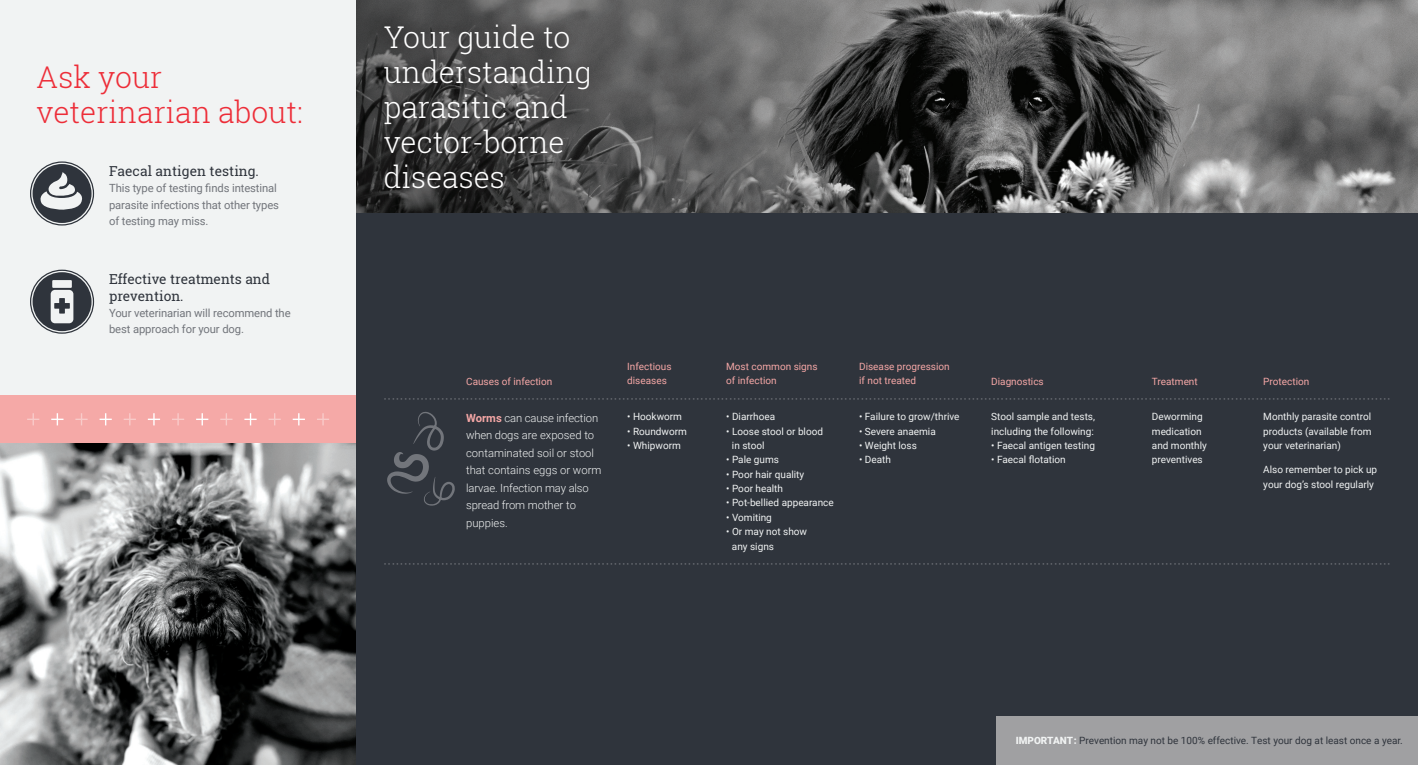
<style>
.page{position:relative;width:1418px;height:765px;background:#fff}
.page>*{position:absolute;margin:0;border:0;box-sizing:border-box;transform-origin:0 0}
.t1{font:300 30px/35px "Roboto Slab";color:#fff}
.t2{font:300 30px "Roboto Slab";color:#ed2d38}
.t3{font:13.75px/16.2px "Roboto Slab";color:#2f343c}
.t4{font:11.25px/16.2px "Roboto";letter-spacing:-.01em;color:#72757b}
.t5{font:300 11.25px/17.5px "Roboto";color:#f1f3f3}
.t6{font:10px/14.4px "Roboto";color:#f1f3f3}
.t7{font:10px/13.8px "Roboto";color:#f5a7a6}
.t8{font:10px "Roboto";color:#2f343c}
.t9{font:100 8.75px "Roboto";color:#72757b}
.s1{font-weight:700;color:#f5a7a6}
.s2{font-weight:900;color:#f1f3f3}
</style>
<div class="page">
<div style="left:0;top:0;width:367px;height:503px;background:#f1f3f3"></div>
<div style="left:30px;top:161px;width:64px;height:65px;border:1px solid #2f343c;border-radius:50%"></div>
<svg style="left:33px;top:164px;width:59px;height:59px"></svg>
<div style="left:30px;top:270px;width:64px;height:64px;border:1px solid #2f343c;border-radius:50%"></div>
<svg style="left:33px;top:272px;width:59px;height:59px"></svg>
<div style="left:0;top:395px;width:367px;height:49px;background:#f5a9a7"></div>
<img style="left:0;top:444px;width:356px;height:321px">
<svg style="left:27px;top:413px;width:12px;height:12px"></svg>
<svg style="left:51px;top:413px;width:12px;height:12px"></svg>
<svg style="left:75px;top:413px;width:13px;height:12px"></svg>
<svg style="left:100px;top:413px;width:12px;height:12px"></svg>
<svg style="left:124px;top:413px;width:12px;height:12px"></svg>
<svg style="left:148px;top:413px;width:12px;height:12px"></svg>
<svg style="left:172px;top:413px;width:12px;height:12px"></svg>
<svg style="left:196px;top:413px;width:12px;height:12px"></svg>
<svg style="left:220px;top:413px;width:12px;height:12px"></svg>
<svg style="left:244px;top:413px;width:13px;height:12px"></svg>
<svg style="left:293px;top:413px;width:12px;height:12px"></svg>
<svg style="left:268px;top:413px;width:13px;height:12px"></svg>
<svg style="left:317px;top:413px;width:12px;height:12px"></svg>
<div style="left:356px;top:212px;width:1062px;height:553px;background:#2f343c"></div>
<img style="left:356px;top:0;width:1062px;height:212px">
<svg style="left:367px;top:7px;width:241px;height:200px;background:#444"></svg>
<svg style="left:387px;top:412px;width:68px;height:94px"></svg>
<div style="left:996px;top:716px;width:422px;height:49px;background:#a0a0a2"></div>
<p class="t2" style="left:37px;top:56px;width:127px">Ask your</p>
<p class="t2" style="left:37px;top:91px;width:268px">veterinarian about:</p>
<p class="t3" style="left:109px;top:163px;width:151px">Faecal antigen testing.</p>
<p class="t4" style="left:109px;top:180px;width:171px">This type of testing finds intestinal parasite infections that other types of testing may miss.</p>
<p class="t3" style="left:109px;top:271px;width:162px">Effective treatments and prevention.</p>
<p class="t4" style="left:109px;top:304px;width:183px">Your veterinarian will recommend the</p>
<p class="t4" style="left:109px;top:320px;width:136px">best approach for your dog.</p>
<p class="t1" style="left:384px;top:19px;width:209px">Your guide to understanding parasitic and vector-borne diseases</p>
<p class="t7" style="left:466px;top:375px;width:88px">Causes of infection</p>
<p class="t7" style="left:627px;top:360px;width:46px">Infectious</p>
<p class="t7" style="left:627px;top:373px;width:41px">diseases</p>
<p class="t7" style="left:726px;top:360px;width:93px">Most common signs of infection</p>
<p class="t7" style="left:859px;top:360px;width:92px">Disease progression if not treated</p>
<p class="t7" style="left:991px;top:375px;width:54px">Diagnostics</p>
<p class="t7" style="left:1152px;top:375px;width:47px">Treatment</p>
<p class="t7" style="left:1263px;top:375px;width:48px">Protection</p>
<p class="t9" style="left:384px;top:393px;width:1008px">•••••••••••••••••••••••••••••••••••••••••••••••••••••••••••••••••••••••••••••••••••••••••••••••••••••••••••••••••••••••••••••••••••••••••••••••••••••••••••••••••••••••••••••••••••••••••••••••••••••••••••••••••••••••••••••••••••••••••••••••••••••</p>
<p class="t5" style="left:466px;top:408px;width:137px"><span class="s1">Worms</span> can cause infection when dogs are exposed to contaminated soil or stool that contains eggs or worm larvae. Infection may also spread from mother to puppies.</p>
<p class="t6" style="left:627px;top:409px;width:56px">• Hookworm</p>
<p class="t6" style="left:627px;top:423px;width:61px">• Roundworm</p>
<p class="t6" style="left:627px;top:438px;width:55px">• Whipworm</p>
<p class="t6" style="left:726px;top:409px;width:50px">• Diarrhoea</p>
<p class="t6" style="left:732px;top:423px;width:93px;text-indent:-6px">• Loose stool or blood in stool</p>
<p class="t6" style="left:726px;top:452px;width:54px">• Pale gums</p>
<p class="t6" style="left:726px;top:467px;width:80px">• Poor hair quality</p>
<p class="t6" style="left:726px;top:481px;width:58px">• Poor health</p>
<p class="t6" style="left:726px;top:495px;width:109px">• Pot-bellied appearance</p>
<p class="t6" style="left:726px;top:510px;width:47px">• Vomiting</p>
<p class="t6" style="left:726px;top:524px;width:82px">• Or may not show</p>
<p class="t6" style="left:732px;top:538px;width:44px">any signs</p>
<p class="t6" style="left:859px;top:409px;width:102px">• Failure to grow/thrive</p>
<p class="t6" style="left:859px;top:423px;width:78px">• Severe anaemia</p>
<p class="t6" style="left:859px;top:438px;width:59px">• Weight loss</p>
<p class="t6" style="left:859px;top:452px;width:33px">• Death</p>
<p class="t6" style="left:991px;top:409px;width:105px">Stool sample and tests,</p>
<p class="t6" style="left:991px;top:423px;width:104px">including the following:</p>
<p class="t6" style="left:991px;top:438px;width:105px">• Faecal antigen testing</p>
<p class="t6" style="left:991px;top:452px;width:76px">• Faecal flotation</p>
<p class="t6" style="left:1152px;top:409px;width:52px">Deworming</p>
<p class="t6" style="left:1152px;top:423px;width:51px">medication</p>
<p class="t6" style="left:1152px;top:438px;width:56px">and monthly</p>
<p class="t6" style="left:1152px;top:452px;width:52px">preventives</p>
<p class="t6" style="left:1263px;top:409px;width:110px;text-align:justify">Monthly parasite control products (available from your veterinarian)</p>
<p class="t6" style="left:1263px;top:462px;width:115px">Also remember to pick up your dog’s stool regularly</p>
<p class="t9" style="left:384px;top:558px;width:1008px">•••••••••••••••••••••••••••••••••••••••••••••••••••••••••••••••••••••••••••••••••••••••••••••••••••••••••••••••••••••••••••••••••••••••••••••••••••••••••••••••••••••••••••••••••••••••••••••••••••••••••••••••••••••••••••••••••••••••••••••••••••••</p>
<p class="t8" style="left:1015px;top:734px;width:388px"><span class="s2">IMPORTANT:</span> Prevention may not be 100% effective. Test your dog at least once a year.</p>
</div>
